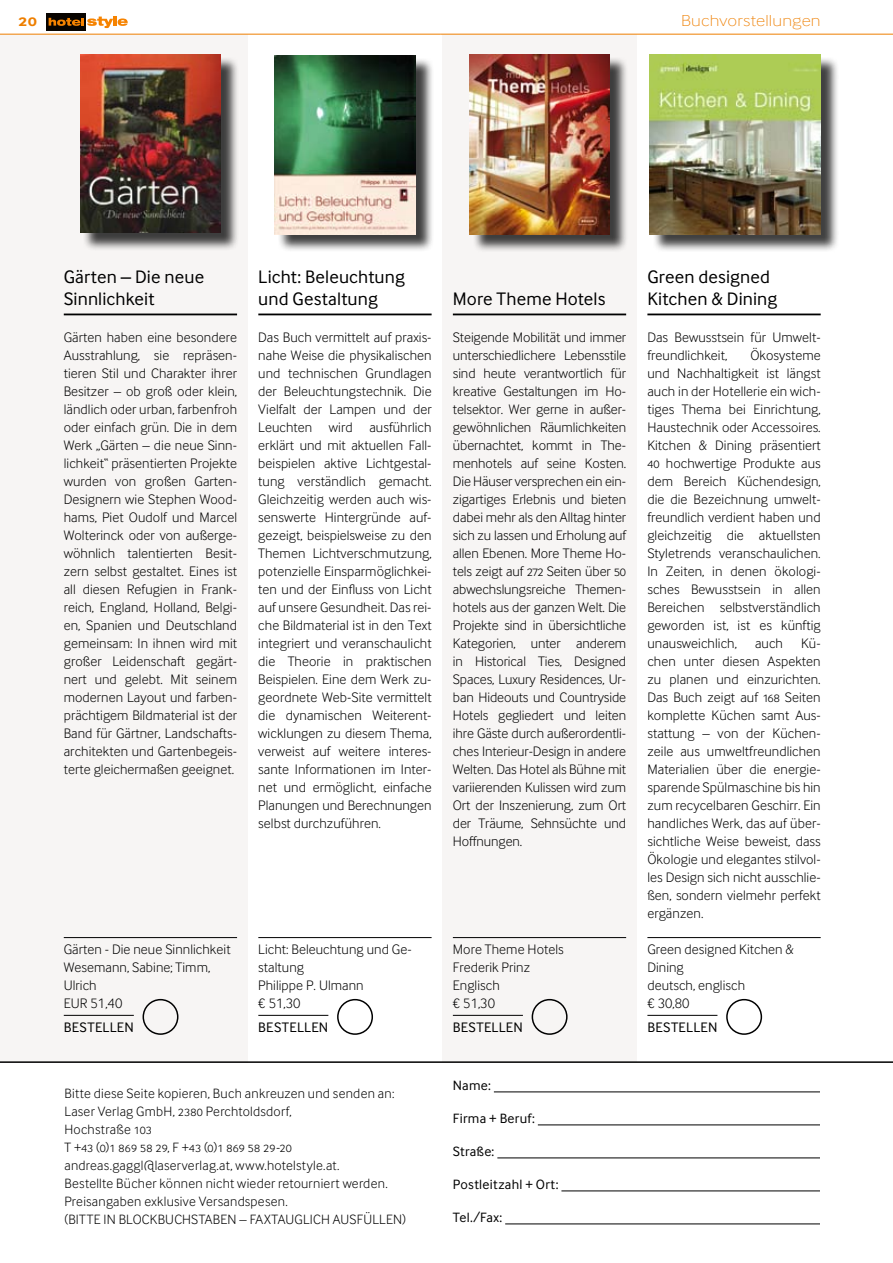
<style>
.page{position:relative;width:893px;height:1263px;background:#fff}
.page>*{position:absolute;margin:0;border:0;box-sizing:border-box;transform-origin:0 0}
.t1{font:18.75px/22.5px "Inter Face Typo";letter-spacing:.005em;color:#000}
.t2{font:100 16.5px "Inter Face Typo";letter-spacing:.01em;color:#ee7f00;scale:1.16 1}
.t3{font:700 16.5px "Inter Face Typo";color:#ee7f00;scale:1.16 1}
.t4{font:300 14.25px/18px "Inter Face Typo";letter-spacing:.005em;color:#000;text-align:justify}
.t5{font:14.25px "Inter Face Typo";letter-spacing:.015em;color:#000}
.t6{font:300 13.95px/18px "Inter Face Typo";letter-spacing:.02em;color:#000}
.t7{font:13.95px "Inter Face Typo";letter-spacing:.02em;color:#000}
</style>
<div class="page">
<div style="left:0;top:35px;width:248px;height:1028px;background:#f7f5f4"></div>
<div style="left:442px;top:35px;width:195px;height:1027px;background:#f7f5f4"></div>
<div style="left:83px;top:56px;width:156px;height:195px;background:#000;opacity:.75"></div>
<img style="left:80px;top:54px;width:140px;height:179px">
<div style="left:652px;top:56px;width:187px;height:197px;background:#000;opacity:.75"></div>
<img style="left:650px;top:54px;width:171px;height:180px">
<div style="left:277px;top:58px;width:157px;height:195px;background:#000;opacity:.75"></div>
<img style="left:275px;top:55px;width:140px;height:179px">
<hr style="left:64px;top:314px;width:173px;height:1px;background:#000">
<hr style="left:64px;top:937px;width:173px;height:1px;background:#000">
<hr style="left:647px;top:314px;width:174px;height:1px;background:#000">
<hr style="left:647px;top:937px;width:174px;height:1px;background:#000">
<hr style="left:258px;top:314px;width:174px;height:1px;background:#000">
<hr style="left:258px;top:937px;width:174px;height:1px;background:#000">
<hr style="left:453px;top:314px;width:173px;height:1px;background:#000">
<hr style="left:453px;top:937px;width:173px;height:1px;background:#000">
<div style="left:472px;top:56px;width:156px;height:197px;background:#000;opacity:.75"></div>
<img style="left:469px;top:54px;width:141px;height:180px">
<div style="left:143px;top:999px;width:35px;height:36px;border:2px solid #000;border-radius:50%"></div>
<div style="left:337px;top:999px;width:36px;height:36px;border:2px solid #000;border-radius:50%"></div>
<div style="left:532px;top:999px;width:36px;height:36px;border:2px solid #000;border-radius:50%"></div>
<div style="left:726px;top:999px;width:36px;height:36px;border:2px solid #000;border-radius:50%"></div>
<hr style="left:64px;top:1015px;width:70px;height:1px;background:#000">
<hr style="left:258px;top:1015px;width:70px;height:1px;background:#000">
<hr style="left:453px;top:1015px;width:70px;height:1px;background:#000">
<hr style="left:647px;top:1015px;width:70px;height:1px;background:#000">
<hr style="left:0;top:1061px;width:893px;height:2px;background:#000">
<hr style="left:494px;top:1092px;width:333px;height:1px;background:#000">
<hr style="left:538px;top:1125px;width:288px;height:1px;background:#000">
<hr style="left:497px;top:1158px;width:332px;height:1px;background:#000">
<hr style="left:561px;top:1191px;width:268px;height:1px;background:#000">
<hr style="left:505px;top:1224px;width:321px;height:1px;background:#000">
<div style="left:821px;top:1070px;width:31px;height:178px;background:#fff"></div>
<div style="left:47px;top:13px;width:39px;height:18px;background:#080400"></div>
<svg style="left:49px;top:16px;width:79px;height:12px"></svg>
<hr style="left:0;top:34px;width:440px;height:1px;background:#ee7f00">
<hr style="left:440px;top:34px;width:453px;height:1px;background:#ee7f00">
<p class="t3" style="left:18px;top:11px;width:18px">20</p>
<p class="t2" style="left:681px;top:11px;width:122px">Buchvorstellungen</p>
<h1 class="t1" style="left:64px;top:265px;width:142px">Gärten – Die neue<br>Sinnlichkeit</h1>
<p class="t4" style="left:64px;top:328px;width:175px">Gärten haben eine besondere Ausstrahlung, sie repräsen&shy;tieren Stil und Charakter ihrer Besitzer – ob groß oder klein, ländlich oder urban, farbenfroh oder einfach grün. Die in dem Werk „Gärten – die neue Sinn&shy;lichkeit“ präsentierten Projekte wurden von großen Garten-Designern wie Stephen Wood&shy;hams, Piet Oudolf und Marcel Wolterinck oder von außerge&shy;wöhnlich talentierten Besit&shy;zern selbst gestaltet. Eines ist all diesen Refugien in Frank&shy;reich, England, Holland, Belgi&shy;en, Spanien und Deutschland gemeinsam: In ihnen wird mit großer Leidenschaft gegärt&shy;nert und gelebt. Mit seinem modernen Layout und farben&shy;prächtigem Bildmaterial ist der Band für Gärtner, Landschafts&shy;architekten und Gartenbegeis&shy;terte gleichermaßen geeignet.</p>
<h1 class="t1" style="left:258px;top:265px;width:148px">Licht: Beleuchtung und Gestaltung</h1>
<p class="t4" style="left:258px;top:328px;width:175px">Das Buch vermittelt auf praxis&shy;nahe Weise die physikalischen und technischen Grundlagen der Beleuchtungstechnik. Die Vielfalt der Lampen und der Leuchten wird ausführlich erklärt und mit aktuellen Fall&shy;beispielen aktive Lichtgestal&shy;tung verständlich gemacht.<br>Gleichzeitig werden auch wis&shy;senswerte Hintergründe auf&shy;gezeigt, beispielsweise zu den Themen Lichtverschmutzung, potenzielle Einsparmöglichkei&shy;ten und der Einfluss von Licht auf unsere Gesundheit. Das rei&shy;che Bildmaterial ist in den Text integriert und veranschaulicht die Theorie in praktischen Beispielen. Eine dem Werk zu&shy;geordnete Web-Site vermittelt die dynamischen Weiterent&shy;wicklungen zu diesem Thema, verweist auf weitere interes&shy;sante Informationen im Inter&shy;net und ermöglicht, einfache Planungen und Berechnungen selbst durchzuführen.</p>
<p class="t4" style="left:64px;top:940px;width:168px;text-align:left">Gärten - Die neue Sinnlichkeit<br>Wesemann, Sabine; Timm,<br>Ulrich<br>EUR 51,40</p>
<p class="t4" style="left:258px;top:940px;width:155px;text-align:left">Licht: Beleuchtung und Ge&shy;staltung<br>Philippe P. Ulmann<br>€ 51,30</p>
<h1 class="t1" style="left:453px;top:287px;width:154px">More Theme Hotels</h1>
<p class="t4" style="left:453px;top:328px;width:175px">Steigende Mobilität und immer unterschiedlichere Lebensstile sind heute verantwortlich für kreative Gestaltungen im Ho&shy;telsektor. Wer gerne in außer&shy;gewöhnlichen Räumlichkeiten übernachtet, kommt in The&shy;menhotels auf seine Kosten.<br>Die Häuser versprechen ein ein&shy;zigartiges Erlebnis und bieten dabei mehr als den Alltag hinter sich zu lassen und Erholung auf allen Ebenen. More Theme Ho&shy;tels zeigt auf 272 Seiten über 50 abwechslungsreiche Themen&shy;hotels aus der ganzen Welt. Die Projekte sind in übersichtliche Kategorien, unter anderem in Historical Ties, Designed Spaces, Luxury Residences, Ur&shy;ban Hideouts und Countryside Hotels gegliedert und leiten ihre Gäste durch außerordentli&shy;ches Interieur-Design in andere Welten. Das Hotel als Bühne mit variierenden Kulissen wird zum Ort der Inszenierung, zum Ort der Träume, Sehnsüchte und Hoffnungen.</p>
<p class="t4" style="left:453px;top:940px;width:112px;text-align:left">More Theme Hotels<br>Frederik Prinz<br>Englisch<br>€ 51,30</p>
<h1 class="t1" style="left:647px;top:265px;width:131px">Green designed<br>Kitchen &amp; Dining</h1>
<p class="t4" style="left:647px;top:328px;width:175px">Das Bewusstsein für Umwelt&shy;freundlichkeit,</p>
<p class="t4" style="left:647px;top:346px;width:175px;text-indent:103px">Ökosysteme und Nachhaltigkeit ist längst auch in der Hotellerie ein wich&shy;tiges Thema bei Einrichtung, Haustechnik oder Accessoires.<br>Kitchen &amp; Dining präsentiert 40 hochwertige Produkte aus dem Bereich Küchendesign, die die Bezeichnung umwelt&shy;freundlich verdient haben und gleichzeitig die aktuellsten Styletrends veranschaulichen.<br>In Zeiten, in denen ökologi&shy;sches Bewusstsein in allen Bereichen selbstverständlich geworden ist, ist es künftig unausweichlich,</p>
<p class="t4" style="left:647px;top:634px;width:175px;text-indent:154px">Kü&shy;chen unter diesen Aspekten zu planen und einzurichten.<br>Das Buch zeigt auf 168 Seiten komplette Küchen samt Aus&shy;stattung – von der Küchen&shy;zeile aus umweltfreundlichen Materialien über die energie&shy;sparende Spülmaschine bis hin zum recycelbaren Geschirr. Ein handliches Werk, das auf über&shy;sichtliche Weise beweist, dass Ökologie und elegantes stilvol&shy;les Design sich nicht ausschlie&shy;ßen, sondern vielmehr perfekt ergänzen.</p>
<p class="t4" style="left:647px;top:940px;width:148px;text-align:left">Green designed Kitchen &amp;<br>Dining<br>deutsch, englisch<br>€ 30,80</p>
<p class="t4" style="left:755px;top:634px;width:29px">auch</p>
<p class="t5" style="left:64px;top:1019px;width:72px">BESTELLEN</p>
<p class="t5" style="left:258px;top:1019px;width:72px">BESTELLEN</p>
<p class="t5" style="left:453px;top:1019px;width:72px">BESTELLEN</p>
<p class="t5" style="left:647px;top:1019px;width:72px">BESTELLEN</p>
<p class="t6" style="left:64px;top:1084px;width:343px">Bitte diese Seite kopieren, Buch ankreuzen und senden an:<br>Laser Verlag GmbH, 2380 Perchtoldsdorf,<br>Hochstraße 103<br>T +43 (0)1 869 58 29, F +43 (0)1 869 58 29-20 andreas.gaggl@laserverlag.at, www.hotelstyle.at.<br>Bestellte Bücher können nicht wieder retourniert werden.<br>Preisangaben exklusive Versandspesen.<br>(BITTE IN BLOCKBUCHSTABEN – FAXTAUGLICH AUSFÜLLEN)</p>
<p class="t7" style="left:453px;top:1078px;width:40px">Name:</p>
<p class="t7" style="left:453px;top:1111px;width:84px">Firma + Beruf:</p>
<p class="t7" style="left:453px;top:1144px;width:43px">Straße:</p>
<p class="t7" style="left:453px;top:1177px;width:107px">Postleitzahl + Ort:</p>
<p class="t7" style="left:453px;top:1210px;width:51px">Tel./Fax:</p>
</div>
